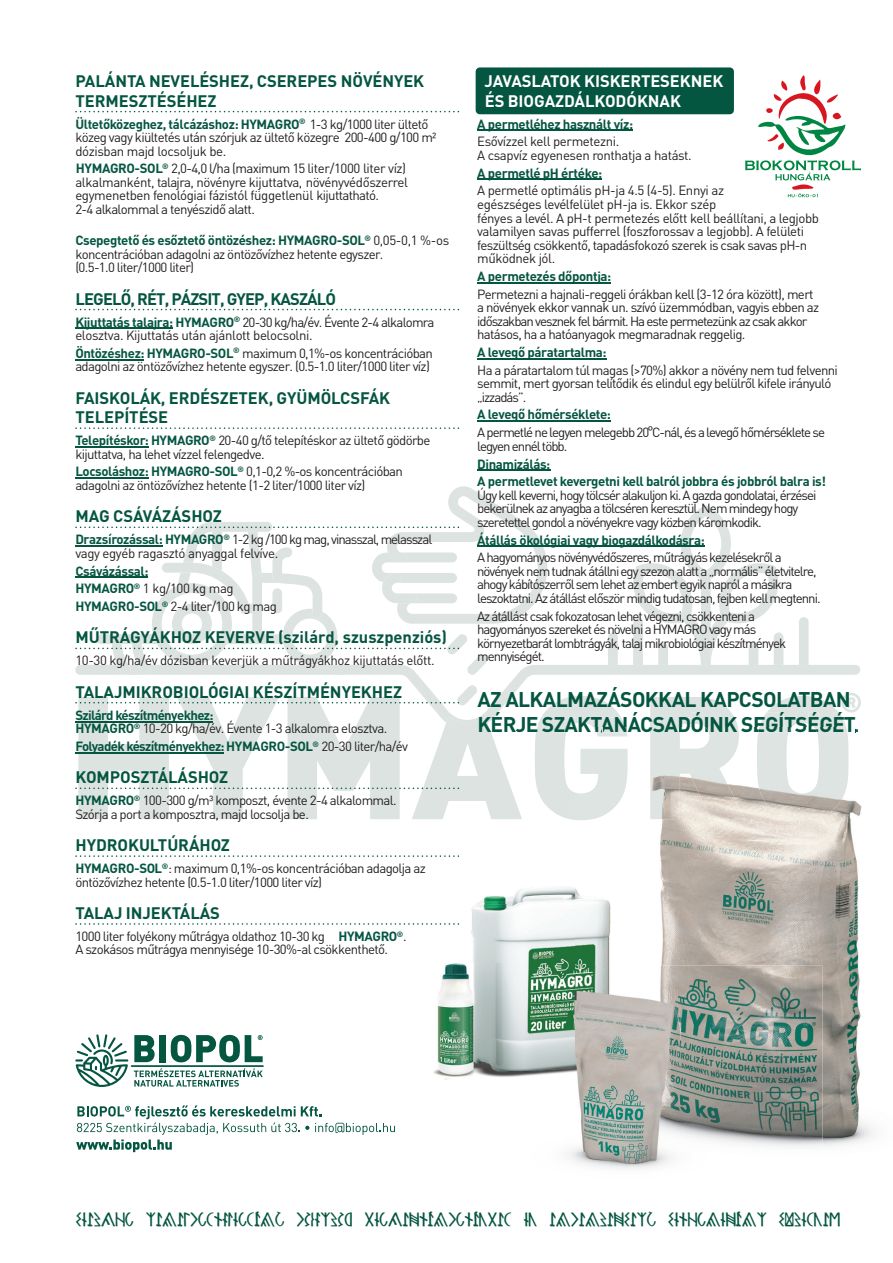
<style>
.page{position:relative;width:893px;height:1263px;background:#fff}
.page>*{position:absolute;margin:0;border:0;box-sizing:border-box;transform-origin:0 0}
.t1{font:700 21px/25.2px "DIN Pro";letter-spacing:-.03em;color:#055641}
.t2{font:19.5px "egirovasbalroljobbra";letter-spacing:-.015em;color:#055641}
.t3{font:700 16.5px/19.5px "DIN Pro";letter-spacing:-.005em;color:#055641}
.t4{font:700 16.5px/19.5px "DIN Pro";letter-spacing:-.005em;color:#fff}
.t5{font:700 16.5px "DIN Pro";letter-spacing:-.055em;color:#055641}
.t6{font:13.2px/13.5px "DIN Pro";letter-spacing:-.05em;color:#231f20}
.t7{font:13.2px/13.5px "DIN Pro";letter-spacing:-.03em;color:#231f20}
.t8{font:13.2px/13.5px "DIN Pro";letter-spacing:-.075em;color:#231f20}
.t9{font:700 13.2px/17.7px "DIN Pro";letter-spacing:-.03em;color:#055641}
.t10{font:700 13.2px "DIN Pro";letter-spacing:-.05em;color:#055641}
.s1{font-weight:700;color:#055641}
.s2{font-weight:400;color:#231f20}
</style>
<div class="page">
<img style="left:447px;top:887px;width:129px;height:78px">
<div style="left:476px;top:67px;width:258px;height:47px;background:#055641;border-radius:4px"></div>
<svg style="left:75px;top:111px;width:384px;height:1px"></svg>
<svg style="left:75px;top:309px;width:384px;height:1px"></svg>
<hr style="left:75px;top:328px;width:98px;height:1px;background:#055641">
<hr style="left:75px;top:359px;width:69px;height:1px;background:#055641">
<svg style="left:75px;top:427px;width:384px;height:2px"></svg>
<hr style="left:75px;top:446px;width:73px;height:1px;background:#055641">
<hr style="left:75px;top:478px;width:73px;height:1px;background:#055641">
<svg style="left:75px;top:855px;width:384px;height:2px"></svg>
<svg style="left:75px;top:923px;width:384px;height:2px"></svg>
<hr style="left:477px;top:130px;width:156px;height:1px;background:#055641">
<hr style="left:477px;top:179px;width:125px;height:1px;background:#055641">
<hr style="left:477px;top:282px;width:134px;height:1px;background:#055641">
<hr style="left:477px;top:358px;width:129px;height:1px;background:#055641">
<hr style="left:477px;top:421px;width:134px;height:1px;background:#055641">
<hr style="left:477px;top:470px;width:73px;height:1px;background:#055641">
<img style="left:576px;top:820px;width:194px;height:145px">
<img style="left:819px;top:806px;width:55px;height:340px">
<img style="left:770px;top:820px;width:49px;height:145px">
<svg style="left:75px;top:486px;width:786px;height:334px"></svg>
<img style="left:433px;top:965px;width:389px;height:204px">
<svg style="left:134px;top:1035px;width:21px;height:27px"></svg>
<div style="left:159px;top:1035px;width:7px;height:27px;background:#055641"></div>
<hr style="left:131px;top:1065px;width:133px;height:2px;background:#055641">
<svg style="left:75px;top:1034px;width:53px;height:53px"></svg>
<svg style="left:171px;top:1035px;width:92px;height:27px"></svg>
<svg style="left:134px;top:1068px;width:129px;height:18px"></svg>
<svg style="left:76px;top:1105px;width:319px;height:47px"></svg>
<svg style="left:745px;top:75px;width:116px;height:122px"></svg>
<p class="t3" style="left:76px;top:69px;width:350px">PALÁNTA NEVELÉSHEZ, CSEREPES NÖVÉNYEK<br>TERMESZTÉSÉHEZ</p>
<p class="t6" style="left:75px;top:116px;width:363px"><span class="s1">Ültetőközeghez, tálcázáshoz: HYMAGRO</span><sup>®</sup> 1-3 kg/1000 liter ültető közeg vagy kiültetés után szórjuk az ültető közegre 200-400 g/100 m2 dózisban majd locsoljuk be.</p>
<p class="t7" style="left:75px;top:161px;width:334px"><span class="s1">HYMAGRO-SOL</span><sup>®</sup> 2,0-4,0 l/ha (maximum 15 liter/1000 liter víz) alkalmanként, talajra, növényre kijuttatva, növényvédőszerrel egymenetben fenológiai fázistól függetlenül kijuttatható.<br>2-4 alkalommal a tenyészidő alatt.</p>
<p class="t6" style="left:75px;top:232px;width:375px"><span class="s1">Csepegtető és esőztető öntözéshez: HYMAGRO-SOL</span><sup>®</sup> 0,05-0,1 %-os koncentrációban adagolni az öntözővízhez hetente egyszer.<br>(0.5-1.0 liter/1000 liter)</p>
<p class="t5" style="left:76px;top:285px;width:262px">LEGELŐ, RÉT, PÁZSIT, GYEP, KASZÁLÓ</p>
<p class="t7" style="left:75px;top:314px;width:361px"><span class="s1">Kijuttatás talajra: HYMAGRO</span><sup>®</sup> 20-30 kg/ha/év. Évente 2-4 alkalomra elosztva. Kijuttatás után ajánlott belocsolni.</p>
<p class="t6" style="left:75px;top:345px;width:359px"><span class="s1">Öntözéshez: HYMAGRO-SOL</span><sup>®</sup> maximum 0,1%-os koncentrációban adagolni az öntözővízhez hetente egyszer. (0.5-1.0 liter/1000 liter víz)</p>
<p class="t3" style="left:76px;top:386px;width:316px">FAISKOLÁK, ERDÉSZETEK, GYÜMÖLCSFÁK<br>TELEPÍTÉSE</p>
<p class="t6" style="left:75px;top:432px;width:357px"><span class="s1">Telepítéskor: HYMAGRO</span><sup>®</sup> 20-40 g/tő telepítéskor az ültető gödörbe kijuttatva, ha lehet vízzel felengedve.</p>
<p class="t6" style="left:75px;top:464px;width:329px"><span class="s1">Locsoláshoz: HYMAGRO-SOL</span><sup>®</sup> 0,1-0,2 %-os koncentrációban adagolni az öntözővízhez hetente (1-2 liter/1000 liter víz)</p>
<p class="t3" style="left:76px;top:505px;width:148px">MAG CSÁVÁZÁSHOZ</p>
<p class="t7" style="left:75px;top:531px;width:358px"><span class="s1">Drazsírozással: HYMAGRO</span><sup>®</sup> 1-2 kg /100 kg mag, vinasszal, melasszal vagy egyéb ragasztó anyaggal felvíve.</p>
<p class="t9" style="left:75px;top:560px;width:203px">Csávázással:<br>HYMAGRO<sup>®</sup> <span class="s2">1 kg/100 kg mag<br></span>HYMAGRO-SOL<sup>®</sup> <span class="s2">2-4 liter/100 kg mag</span></p>
<p class="t3" style="left:76px;top:626px;width:373px">MŰTRÁGYÁKHOZ KEVERVE (szilárd, szuszpenziós)</p>
<p class="t7" style="left:75px;top:653px;width:361px">10-30 kg/ha/év dózisban keverjük a műtrágyákhoz kijuttatás előtt.</p>
<p class="t3" style="left:76px;top:680px;width:328px">TALAJMIKROBIOLÓGIAI KÉSZÍTMÉNYEKHEZ</p>
<p class="t6" style="left:75px;top:707px;width:313px"><span class="s1">Szilárd készítményekhez:<br>HYMAGRO</span><sup>®</sup> 10-20 kg/ha/év. Évente 1-3 alkalomra elosztva.</p>
<p class="t10" style="left:75px;top:735px;width:334px">Folyadék készítményekhez: HYMAGRO-SOL<sup>®</sup> <span class="s2">20-30 liter/ha/év</span></p>
<p class="t3" style="left:76px;top:766px;width:154px">KOMPOSZTÁLÁSHOZ</p>
<p class="t6" style="left:75px;top:792px;width:323px"><span class="s1">HYMAGRO</span><sup>®</sup> 100-300 g/m3 komposzt, évente 2-4 alkalommal.<br>Szórja a port a komposztra, majd locsolja be.</p>
<p class="t3" style="left:76px;top:833px;width:156px">HYDROKULTÚRÁHOZ</p>
<p class="t6" style="left:75px;top:860px;width:352px"><span class="s1">HYMAGRO-SOL</span><sup>®</sup>: maximum 0,1%-os koncentrációban adagolja az öntözővízhez hetente (0.5-1.0 liter/1000 liter víz)</p>
<p class="t3" style="left:76px;top:901px;width:146px">TALAJ INJEKTÁLÁS</p>
<p class="t6" style="left:75px;top:928px;width:333px">1000 liter folyékony műtrágya oldathoz 10-30 kg <span class="s1">HYMAGRO</span><sup>®</sup>.<br>A szokásos műtrágya mennyisége 10-30%-al csökkenthető.</p>
<p class="t4" style="left:484px;top:69px;width:240px">JAVASLATOK KISKERTESEKNEK<br>ÉS BIOGAZDÁLKODÓKNAK</p>
<p class="t9" style="left:477px;top:113px;width:157px">A permetléhez használt víz:<br><span class="s2">Esővízzel kell permetezni.</span></p>
<p class="t7" style="left:477px;top:145px;width:248px;line-height:17.7px">A csapvíz egyenesen ronthatja a hatást.<br><span class="s1">A permetlé pH értéke:<br></span>A permetlé optimális pH-ja 4.5 (4-5). Ennyi az</p>
<p class="t7" style="left:477px;top:196px;width:343px">egészséges levélfelület pH-ja is. Ekkor szép<br>fényes a levél. A pH-t permetezés előtt kell beállítani, a legjobb valamilyen savas pufferrel (foszforossav a legjobb). A felületi feszültség csökkentő, tapadásfokozó szerek is csak savas pH-n működnek jól.</p>
<p class="t6" style="left:477px;top:266px;width:338px;line-height:17.7px"><span class="s1">A permetezés dőpontja:<br></span>Permetezni a hajnali-reggeli órákban kell (3-12 óra között), mert</p>
<p class="t6" style="left:477px;top:299px;width:344px">a növények ekkor vannak un. szívó üzemmódban, vagyis ebben az időszakban vesznek fel bármit. Ha este permetezünk az csak akkor hatásos, ha a hatóanyagok megmaradnak reggelig.</p>
<p class="t6" style="left:477px;top:342px;width:362px;line-height:17.7px"><span class="s1">A levegő páratartalma:<br></span>Ha a páratartalom túl magas (&gt;70%) akkor a növény nem tud felvenni</p>
<p class="t6" style="left:477px;top:375px;width:356px">semmit, mert gyorsan telítődik és elindul egy belülről kifele irányuló „izzadás”.</p>
<p class="t8" style="left:477px;top:405px;width:349px;line-height:17.7px"><span class="s1">A levegő hőmérséklete:<br></span>A permetlé ne legyen melegebb 20<sup>º</sup>C-nál, és a levegő hőmérséklete se</p>
<p class="t9" style="left:477px;top:436px;width:350px"><span class="s2">legyen ennél több.<br></span>Dinamizálás:<br>A permetlevet kevergetni kell balról jobbra és jobbról balra is!</p>
<p class="t8" style="left:477px;top:487px;width:341px">Úgy kell keverni, hogy tölcsér alakuljon ki. A gazda gondolatai, érzései bekerülnek az anyagba a tölcséren keresztül. Nem mindegy hogy szeretettel gondol a növényekre vagy közben káromkodik.</p>
<p class="t8" style="left:477px;top:530px;width:306px;line-height:17.7px"><span class="s1">Átállás ökológiai vagy biogazdálkodásra:<br></span>A hagyományos növényvédőszeres, műtrágyás kezelésekről a</p>
<p class="t8" style="left:477px;top:563px;width:345px">növények nem tudnak átállni egy szezon alatt a „normális” életvitelre, ahogy kábítószerről sem lehet az embert egyik napról a másikra leszoktatni. Az átállást először mindig tudatosan, fejben kell megtenni.</p>
<p class="t8" style="left:477px;top:608px;width:311px">Az átállást csak fokozatosan lehet végezni, csökkenteni a hagyományos szereket és növelni a HYMAGRO vagy más környezetbarát lombtrágyák, talaj mikrobiológiai készítmények mennyiségét.</p>
<p class="t1" style="left:477px;top:684px;width:384px">AZ ALKALMAZÁSOKKAL KAPCSOLATBAN<br>KÉRJE SZAKTANÁCSADÓINK SEGÍTSÉGÉT.</p>
<p class="t2" style="left:76px;top:1210px;width:766px">HIAMGRO TALAJKONDÍCIONÁLÓ KÉSÍTMÉN BIOGAZDÁLKODÁSBAN IS ALKALMAZHATÓ HIDROLIZÁLT HUMINSAV</p>
</div>
